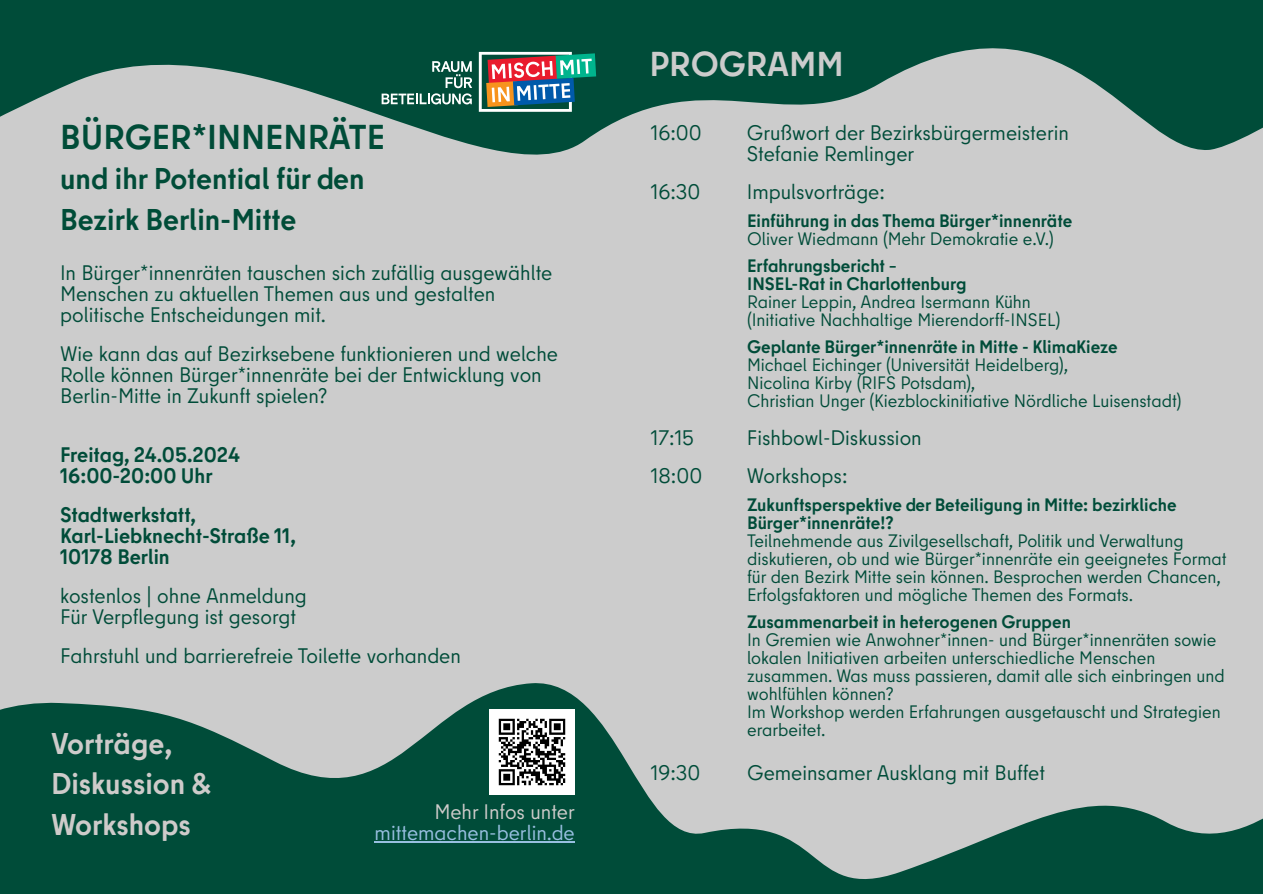
<style>
.page{position:relative;width:1263px;height:894px;background:#fff}
.page>*{position:absolute;margin:0;border:0;box-sizing:border-box;transform-origin:0 0}
.t1{font:700 34.5px "Berlin Type";color:#004c38}
.t2{font:700 34.5px "Berlin Type";color:#ccc}
.t3{font:700 30px/40.5px "Berlin Type";color:#004c38}
.t4{font:700 30px/40.5px "Berlin Type";color:#cecbca}
.t5{font:21px/21px "Berlin Type";color:#004c39}
.t6{font:700 21px/21px "Berlin Type";color:#004c39}
.t7{font:21px "Berlin Type";color:#98bfe0}
.t8{font:21px "Berlin Type";letter-spacing:-.005em;color:#cecbca}
.t9{font:18px/18px "Berlin Type";color:#004c39}
.t10{font:700 18px/18px "Berlin Type";color:#004c39}
</style>
<div class="page">
<div style="left:0;top:0;width:1263px;height:893px;background:#ccc"></div>
<svg style="left:0;top:0;width:1263px;height:155px;fill:#004c39"></svg>
<svg style="left:0;top:683px;width:1263px;height:210px;fill:#004c39"></svg>
<svg style="left:479px;top:52px;width:117px;height:60px;background:#788281"></svg>
<svg style="left:382px;top:61px;width:90px;height:43px;background:#357162"></svg>
<img style="left:490px;top:709px;width:85px;height:85px">
<hr style="left:375px;top:841px;width:200px;height:1px;background:#98bfe0">
<h1 class="t1" style="left:60px;top:124px;width:326px">BÜRGER*INNENRÄTE</h1>
<h2 class="t3" style="left:60px;top:163px;width:306px">und ihr Potential für den<br>Bezirk Berlin-Mitte</h2>
<p class="t5" style="left:60px;top:265px;width:494px">In Bürger*innenräten tauschen sich zufällig ausgewählte<br>Menschen zu aktuellen Themen aus und gestalten politische Entscheidungen mit.</p>
<p class="t5" style="left:60px;top:346px;width:499px">Wie kann das auf Bezirksebene funktionieren und welche<br>Rolle können Bürger*innenräte bei der Entwicklung von<br>Berlin-Mitte in Zukunft spielen?</p>
<p class="t6" style="left:60px;top:447px;width:181px">Freitag, 24.05.2024<br>16:00-20:00 Uhr</p>
<p class="t6" style="left:60px;top:507px;width:237px">Stadtwerkstatt,<br>Karl-Liebknecht-Straße 11,<br>10178 Berlin</p>
<p class="t5" style="left:60px;top:588px;width:248px">kostenlos | ohne Anmeldung<br>Für Verpflegung ist gesorgt</p>
<p class="t5" style="left:60px;top:648px;width:402px">Fahrstuhl und barrierefreie Toilette vorhanden</p>
<h2 class="t4" style="left:51px;top:727px;width:162px">Vorträge,<br>Diskussion &amp;<br>Workshops</h2>
<p class="t8" style="left:434px;top:803px;width:142px">Mehr Infos unter</p>
<p class="t7" style="left:375px;top:824px;width:202px">mittemachen-berlin.de</p>
<h1 class="t2" style="left:649px;top:52px;width:196px">PROGRAMM</h1>
<p class="t5" style="left:651px;top:126px;width:52px">16:00</p>
<p class="t5" style="left:747px;top:126px;width:323px">Grußwort der Bezirksbürgermeisterin<br>Stefanie Remlinger</p>
<p class="t5" style="left:651px;top:185px;width:51px">16:30</p>
<p class="t5" style="left:747px;top:185px;width:139px">Impulsvorträge:</p>
<p class="t10" style="left:747px;top:214px;width:327px">Einführung in das Thema Bürger*innenräte</p>
<p class="t9" style="left:747px;top:232px;width:308px">Oliver Wiedmann (Mehr Demokratie e.V.)</p>
<p class="t10" style="left:747px;top:259px;width:221px">Erfahrungsbericht –<br>INSEL-Rat in Charlottenburg</p>
<p class="t9" style="left:747px;top:295px;width:315px">Rainer Leppin, Andrea Isermann Kühn (Initiative Nachhaltige Mierendorff-INSEL)</p>
<p class="t10" style="left:747px;top:340px;width:372px">Geplante Bürger*innenräte in Mitte - KlimaKieze</p>
<p class="t9" style="left:747px;top:358px;width:436px">Michael Eichinger (Universität Heidelberg),<br>Nicolina Kirby (RIFS Potsdam),<br>Christian Unger (Kiezblockinitiative Nördliche Luisenstadt)</p>
<p class="t5" style="left:651px;top:430px;width:45px">17:15</p>
<p class="t5" style="left:747px;top:430px;width:176px">Fishbowl-Diskussion</p>
<p class="t5" style="left:651px;top:468px;width:53px">18:00</p>
<p class="t5" style="left:747px;top:468px;width:102px">Workshops:</p>
<p class="t10" style="left:747px;top:498px;width:431px">Zukunftsperspektive der Beteiligung in Mitte: bezirkliche<br>Bürger*innenräte!?</p>
<p class="t9" style="left:747px;top:534px;width:481px">Teilnehmende aus Zivilgesellschaft, Politik und Verwaltung diskutieren, ob und wie Bürger*innenräte ein geeignetes Format für den Bezirk Mitte sein können. Besprochen werden Chancen, Erfolgsfaktoren und mögliche Themen des Formats.</p>
<p class="t10" style="left:747px;top:615px;width:325px">Zusammenarbeit in heterogenen Gruppen</p>
<p class="t9" style="left:747px;top:633px;width:479px">In Gremien wie Anwohner*innen- und Bürger*innenräten sowie lokalen Initiativen arbeiten unterschiedliche Menschen zusammen. Was muss passieren, damit alle sich einbringen und wohlfühlen können?<br>Im Workshop werden Erfahrungen ausgetauscht und Strategien erarbeitet.</p>
<p class="t5" style="left:651px;top:764px;width:51px">19:30</p>
<p class="t5" style="left:747px;top:764px;width:299px">Gemeinsamer Ausklang mit Buffet</p>
</div>
